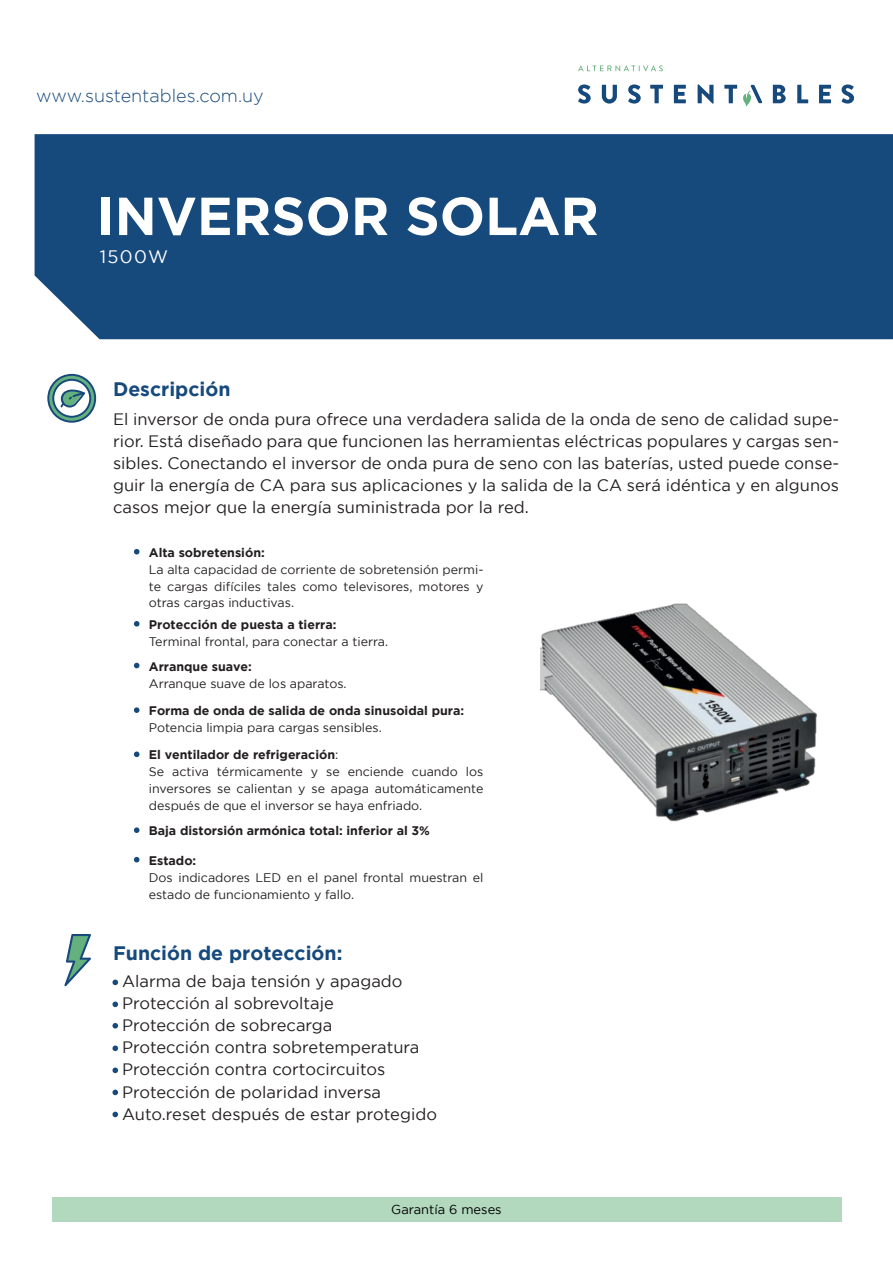
<style>
.page{position:relative;width:893px;height:1263px;background:#fff}
.page>*{position:absolute;margin:0;border:0;box-sizing:border-box;transform-origin:0 0}
.t1{font:700 53.4px "Gotham";color:#fff}
.t2{font:700 19.5px "Gotham";color:#16497c}
.t3{font:300 18px "Gotham";color:#16497c}
.t4{font:18px "Gotham";letter-spacing:.075em;color:#fff}
.t5{font:16.5px/22px "Gotham";color:#231f20;text-align:justify}
.t6{font:12.9px "Gotham";color:#000001}
.t7{font:12.45px/16.8px "Gotham";color:#231f20;text-align:justify}
.t8{font:700 12.45px "Gotham";color:#231f20}
.s1{font-weight:700}
</style>
<div class="page">
<div style="left:35px;top:134px;width:858px;height:205px;background:#16497c"></div>
<svg style="left:578px;top:84px;width:13px;height:20px"></svg>
<svg style="left:602px;top:85px;width:15px;height:19px"></svg>
<svg style="left:628px;top:84px;width:13px;height:20px"></svg>
<svg style="left:650px;top:85px;width:13px;height:18px"></svg>
<svg style="left:674px;top:85px;width:12px;height:18px"></svg>
<svg style="left:698px;top:84px;width:15px;height:20px"></svg>
<svg style="left:724px;top:85px;width:13px;height:18px"></svg>
<svg style="left:773px;top:85px;width:13px;height:18px"></svg>
<svg style="left:797px;top:85px;width:11px;height:18px"></svg>
<svg style="left:819px;top:85px;width:12px;height:18px"></svg>
<svg style="left:841px;top:84px;width:13px;height:20px"></svg>
<svg style="left:743px;top:85px;width:19px;height:22px"></svg>
<svg style="left:578px;top:65px;width:85px;height:6px"></svg>
<svg style="left:47px;top:374px;width:49px;height:49px"></svg>
<svg style="left:134px;top:549px;width:5px;height:5px"></svg>
<svg style="left:134px;top:663px;width:5px;height:5px"></svg>
<svg style="left:134px;top:707px;width:5px;height:6px"></svg>
<svg style="left:134px;top:751px;width:5px;height:6px"></svg>
<svg style="left:134px;top:827px;width:5px;height:6px"></svg>
<svg style="left:134px;top:857px;width:5px;height:5px"></svg>
<svg style="left:134px;top:621px;width:5px;height:6px"></svg>
<img style="left:541px;top:603px;width:277px;height:219px">
<svg style="left:64px;top:934px;width:27px;height:52px"></svg>
<svg style="left:112px;top:979px;width:6px;height:6px"></svg>
<svg style="left:112px;top:1001px;width:6px;height:6px"></svg>
<svg style="left:112px;top:1023px;width:6px;height:5px"></svg>
<svg style="left:112px;top:1045px;width:6px;height:6px"></svg>
<svg style="left:112px;top:1067px;width:6px;height:6px"></svg>
<svg style="left:112px;top:1089px;width:6px;height:6px"></svg>
<svg style="left:112px;top:1112px;width:6px;height:5px"></svg>
<div style="left:52px;top:1197px;width:789px;height:24px;background:#b2d8be"></div>
<p class="t3" style="left:36px;top:86px;width:229px">www.sustentables.com.uy</p>
<h1 class="t1" style="left:97px;top:185px;width:504px">INVERSOR SOLAR</h1>
<p class="t4" style="left:100px;top:247px;width:70px">1500W</p>
<p class="t2" style="left:113px;top:378px;width:119px">Descripción</p>
<p class="t5" style="left:113px;top:408px;width:728px">El inversor de onda pura ofrece una verdadera salida de la onda de seno de calidad supe&shy;rior. Está diseñado para que funcionen las herramientas eléctricas populares y cargas sen&shy;sibles. Conectando el inversor de onda pura de seno con las baterías, usted puede conse&shy;guir la energía de CA para sus aplicaciones y la salida de la CA será idéntica y en algunos casos mejor que la energía suministrada por la red.</p>
<p class="t8" style="left:149px;top:545px;width:117px">Alta sobretensión:</p>
<p class="t7" style="left:149px;top:561px;width:336px">La alta capacidad de corriente de sobretensión permi&shy;te cargas difíciles tales como televisores, motores y otras cargas inductivas.</p>
<p class="t8" style="left:149px;top:617px;width:189px">Protección de puesta a tierra:</p>
<p class="t7" style="left:149px;top:633px;width:241px">Terminal frontal, para conectar a tierra.</p>
<p class="t8" style="left:149px;top:659px;width:105px">Arranque suave:</p>
<p class="t7" style="left:149px;top:674px;width:199px">Arranque suave de los aparatos.</p>
<p class="t8" style="left:149px;top:704px;width:317px">Forma de onda de salida de onda sinusoidal pura:</p>
<p class="t7" style="left:149px;top:714px;width:235px;line-height:27.3px">Potencia limpia para cargas sensibles.<br><span class="s1">El ventilador de refrigeración</span>:</p>
<p class="t7" style="left:149px;top:763px;width:336px">Se activa térmicamente y se enciende cuando los inversores se calientan y se apaga automáticamente después de que el inversor se haya enfriado.</p>
<p class="t8" style="left:149px;top:824px;width:283px">Baja distorsión armónica total: inferior al 3%</p>
<p class="t8" style="left:149px;top:853px;width:49px">Estado:</p>
<p class="t7" style="left:149px;top:869px;width:336px">Dos indicadores LED en el panel frontal muestran el estado de funcionamiento y fallo.</p>
<p class="t2" style="left:113px;top:941px;width:231px">Función de protección:</p>
<p class="t5" style="left:113px;top:970px;width:325px;text-align:left">· Alarma de baja tensión y apagado<br>· Protección al sobrevoltaje<br>· Protección de sobrecarga<br>· Protección contra sobretemperatura<br>· Protección contra cortocircuitos<br>· Protección de polaridad inversa<br>· Auto.reset después de estar protegido</p>
<p class="t6" style="left:391px;top:1202px;width:112px">Garantía 6 meses</p>
</div>
